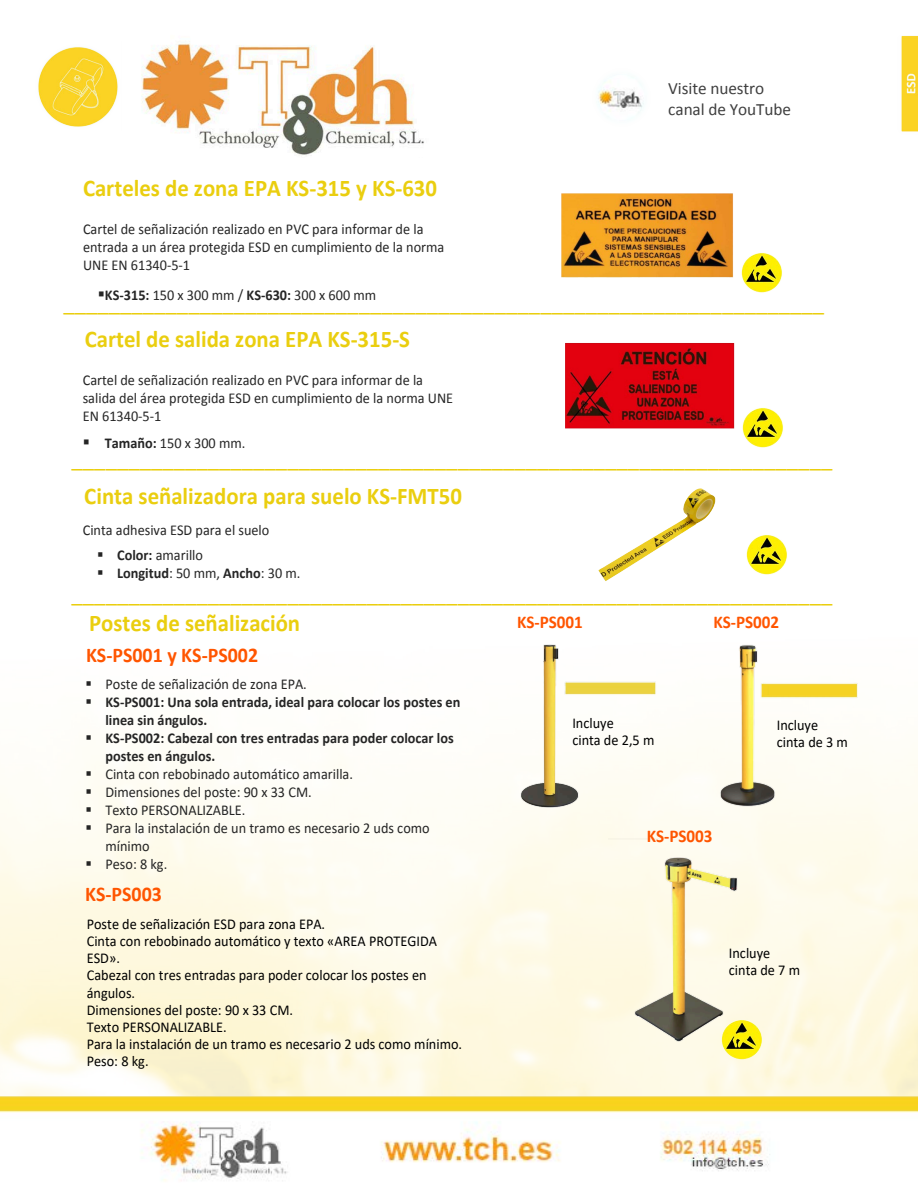
<style>
.page{position:relative;width:918px;height:1188px;background:#fff}
.page>*{position:absolute;margin:0;border:0;box-sizing:border-box;transform-origin:0 0}
.t1{font:24px/38.8px "Calibri";color:#eace0f;scale:.95 1}
.t2{font:700 24px "Calibri";color:#eace0f;scale:.95 1}
.t3{font:700 21px "Calibri";color:#f50;scale:.95 1}
.t4{font:700 18px "Calibri";color:#f50;scale:.95 1}
.t5{font:17.25px/20.7px "Calibri";letter-spacing:-.005em;color:#404040}
.t6{font:15px/18px "Calibri";color:#252525;scale:.95 1}
.t7{font:15px/17.1px "Calibri";color:#000;scale:.95 1}
.t8{font:700 15px/18px "Calibri";color:#252525;scale:.95 1}
.s1{font-weight:700}
.s2{font-weight:400}
</style>
<div class="page">
<img style="left:561px;top:193px;width:173px;height:85px">
<img style="left:0;top:1061px;width:918px;height:122px">
<img style="left:741px;top:252px;width:42px;height:41px">
<img style="left:758px;top:534px;width:29px;height:41px">
<img style="left:598px;top:488px;width:160px;height:94px">
<img style="left:565px;top:342px;width:170px;height:87px">
<img style="left:742px;top:407px;width:42px;height:40px">
<img style="left:141px;top:35px;width:286px;height:122px">
<img style="left:595px;top:72px;width:53px;height:51px">
<img style="left:901px;top:35px;width:17px;height:97px">
<img style="left:37px;top:46px;width:82px;height:81px">
<img style="left:508px;top:644px;width:159px;height:195px">
<img style="left:701px;top:644px;width:169px;height:178px">
<img style="left:609px;top:828px;width:153px;height:232px">
<h1 class="t2" style="left:83px;top:172px;width:374px">Carteles de zona EPA KS-315 y KS-630</h1>
<p class="t6" style="left:83px;top:220px;width:382px">Cartel de señalización realizado en PVC para informar de la entrada a un área protegida ESD en cumplimiento de la norma<br>UNE EN 61340-5-1</p>
<p class="t5" style="left:668px;top:78px;width:124px">Visite nuestro canal de YouTube</p>
<p class="t6" style="left:98px;top:286px;width:295px">▪<span class="s1">KS-315:</span> 150 x 300 mm / <span class="s1">KS-630:</span> 300 x 600 mm</p>
<h1 class="t1" style="left:63px;top:282px;width:802px">___________________________________________________________________</h1>
<h1 class="t2" style="left:85px;top:324px;width:344px">Cartel de salida zona EPA KS-315-S</h1>
<p class="t6" style="left:83px;top:371px;width:392px">Cartel de señalización realizado en PVC para informar de la salida del área protegida ESD en cumplimiento de la norma UNE<br>EN 61340-5-1</p>
<p class="t6" style="left:83px;top:434px;width:173px">▪ <span class="s1">Tamaño:</span> 150 x 300 mm.</p>
<h1 class="t1" style="left:84px;top:438px;width:789px;text-indent:-13px">___________________________________________________________________<br><span class="s1">Cinta señalizadora para suelo</span> <span class="s1">K</span><span class="s1">S-FMT50</span></h1>
<p class="t6" style="left:83px;top:521px;width:198px">Cinta adhesiva ESD para el suelo</p>
<p class="t6" style="left:97px;top:546px;width:113px">▪ <span class="s1">Color:</span> amarillo</p>
<p class="t8" style="left:97px;top:564px;width:215px">▪ Longitud<span class="s2">: 50 mm,</span> Ancho<span class="s2">: 30 m.</span></p>
<h1 class="t1" style="left:89px;top:577px;width:784px;line-height:30.6px;text-indent:-17px">___________________________________________________________________<br><span class="s1">Poste</span><span class="s1">s</span> <span class="s1">de señalizaci</span><span class="s1">ón</span></h1>
<p class="t4" style="left:517px;top:609px;width:71px">KS-PS001</p>
<p class="t4" style="left:713px;top:609px;width:71px">KS-PS002</p>
<h2 class="t3" style="left:86px;top:641px;width:183px">KS-PS001 y KS-PS002</h2>
<p class="t6" style="left:85px;top:674px;width:235px">▪ Poste de señalización de zona EPA.</p>
<p class="t8" style="left:105px;top:693px;width:375px;text-indent:-20px">▪ KS-PS001: Una sola entrada, ideal para colocar los postes en linea sin ángulos.</p>
<p class="t8" style="left:105px;top:729px;width:368px;text-indent:-20px">▪ KS-PS002: Cabezal con tres entradas para poder colocar los postes en ángulos.</p>
<p class="t6" style="left:85px;top:764px;width:283px">▪ Cinta con rebobinado automático amarilla.</p>
<p class="t6" style="left:85px;top:782px;width:240px">▪ Dimensiones del poste: 90 x 33 CM.</p>
<p class="t6" style="left:85px;top:800px;width:170px">▪ Texto PERSONALIZABLE.</p>
<p class="t6" style="left:105px;top:818px;width:343px;text-indent:-20px">▪ Para la instalación de un tramo es necesario 2 uds como mínimo</p>
<p class="t6" style="left:85px;top:854px;width:88px">▪ Peso: 8 kg.</p>
<h2 class="t3" style="left:85px;top:879px;width:82px">KS-PS003</h2>
<p class="t7" style="left:87px;top:915px;width:397px">Poste de señalización ESD para zona EPA.<br>Cinta con rebobinado automático y texto «AREA PROTEGIDA ESD».<br>Cabezal con tres entradas para poder colocar los postes en ángulos.<br>Dimensiones del poste: 90 x 33 CM.<br>Texto PERSONALIZABLE.<br>Para la instalación de un tramo es necesario 2 uds como mínimo.<br>Peso: 8 kg.</p>
<p class="t7" style="left:572px;top:714px;width:88px">Incluye<br>cinta de 2,5 m</p>
<p class="t7" style="left:777px;top:716px;width:76px">Incluye cinta de 3 m</p>
<p class="t4" style="left:647px;top:823px;width:71px">KS-PS003</p>
<p class="t7" style="left:729px;top:944px;width:76px">Incluye cinta de 7 m</p>
</div>
